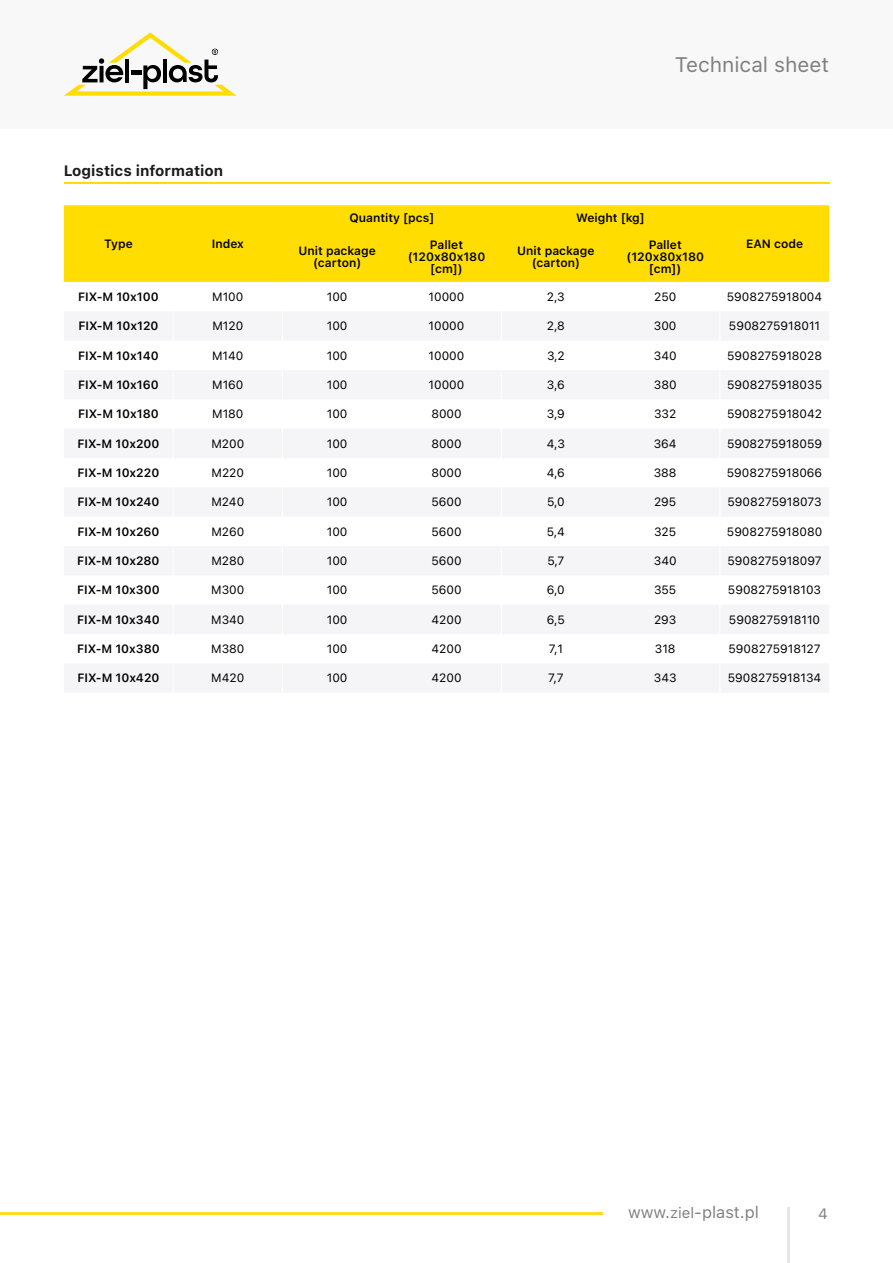
<style>
.page{position:relative;width:893px;height:1263px;background:#fff}
.page>*{position:absolute;margin:0;border:0;box-sizing:border-box;transform-origin:0 0}
.t1{font:21px "SF Pro Text";color:#808080}
.t2{font:16.5px "SF Pro Text";color:#808080}
.t3{font:700 15px "SF Pro Text";color:#1a1a1a}
.t4{font:15px "SF Pro Text";color:#808080}
.t5{font:12px "SF Pro Text";color:#000}
.t6{font:600 12px/12px "SF Pro Text";color:#000;text-align:center}
.s1{font-size:15px}
</style>
<div class="page">
<hr style="left:0;top:1213px;width:602px;height:2px;background:#fedb26">
<hr style="left:788px;top:1207px;width:2px;height:56px;background:#e6e6e6">
<div style="left:0;top:0;width:893px;height:128px;background:#f8f8f8"></div>
<svg style="left:64px;top:32px;width:173px;height:64px"></svg>
<div style="left:64px;top:205px;width:765px;height:77px;background:#fd0"></div>
<hr style="left:64px;top:182px;width:765px;height:2px;background:#fd0">
<p class="t3" style="left:64px;top:162px;width:161px">Logistics information</p>
<p class="t6" style="left:104px;top:238px;width:30px">Type</p>
<p class="t6" style="left:212px;top:238px;width:34px">Index</p>
<h1 class="t1" style="left:675px;top:52px;width:156px">Technical sheet</h1>
<p class="t6" style="left:349px;top:212px;width:86px">Quantity [pcs]</p>
<p class="t6" style="left:576px;top:212px;width:70px">Weight [kg]</p>
<p class="t6" style="left:298px;top:244px;width:79px">Unit package (carton)</p>
<p class="t6" style="left:408px;top:238px;width:79px">Pallet (120x80x180 [cm])</p>
<p class="t6" style="left:517px;top:244px;width:79px">Unit package (carton)</p>
<p class="t6" style="left:626px;top:238px;width:79px">Pallet (120x80x180 [cm])</p>
<p class="t6" style="left:746px;top:238px;width:59px">EAN code</p>
<p class="t6" style="left:78px;top:291px;width:82px">FIX-M 10x100</p>
<p class="t5" style="left:212px;top:290px;width:33px">M100</p>
<p class="t5" style="left:327px;top:290px;width:22px">100</p>
<p class="t5" style="left:429px;top:290px;width:37px">10000</p>
<p class="t5" style="left:547px;top:290px;width:19px">2,3</p>
<p class="t5" style="left:654px;top:290px;width:24px">250</p>
<p class="t5" style="left:727px;top:290px;width:97px">5908275918004</p>
<p class="t6" style="left:78px;top:320px;width:82px">FIX-M 10x120</p>
<p class="t5" style="left:212px;top:319px;width:32px">M120</p>
<p class="t5" style="left:327px;top:319px;width:22px">100</p>
<p class="t5" style="left:429px;top:319px;width:37px">10000</p>
<p class="t5" style="left:547px;top:319px;width:19px">2,8</p>
<p class="t5" style="left:654px;top:319px;width:24px">300</p>
<p class="t5" style="left:729px;top:319px;width:93px">5908275918011</p>
<p class="t6" style="left:78px;top:349px;width:82px">FIX-M 10x140</p>
<p class="t5" style="left:212px;top:348px;width:33px">M140</p>
<p class="t5" style="left:327px;top:348px;width:22px">100</p>
<p class="t5" style="left:429px;top:348px;width:37px">10000</p>
<p class="t5" style="left:547px;top:348px;width:19px">3,2</p>
<p class="t5" style="left:654px;top:348px;width:24px">340</p>
<p class="t5" style="left:727px;top:348px;width:96px">5908275918028</p>
<p class="t6" style="left:78px;top:379px;width:82px">FIX-M 10x160</p>
<p class="t5" style="left:212px;top:378px;width:33px">M160</p>
<p class="t5" style="left:327px;top:378px;width:22px">100</p>
<p class="t5" style="left:429px;top:378px;width:37px">10000</p>
<p class="t5" style="left:547px;top:378px;width:19px">3,6</p>
<p class="t5" style="left:654px;top:378px;width:24px">380</p>
<p class="t5" style="left:727px;top:378px;width:97px">5908275918035</p>
<p class="t6" style="left:78px;top:408px;width:82px">FIX-M 10x180</p>
<p class="t5" style="left:212px;top:407px;width:33px">M180</p>
<p class="t5" style="left:327px;top:407px;width:22px">100</p>
<p class="t5" style="left:431px;top:407px;width:32px">8000</p>
<p class="t5" style="left:547px;top:407px;width:19px">3,9</p>
<p class="t5" style="left:654px;top:407px;width:24px">332</p>
<p class="t5" style="left:727px;top:407px;width:97px">5908275918042</p>
<p class="t6" style="left:77px;top:437px;width:84px">FIX-M 10x200</p>
<p class="t5" style="left:211px;top:436px;width:34px">M200</p>
<p class="t5" style="left:327px;top:436px;width:22px">100</p>
<p class="t5" style="left:431px;top:436px;width:32px">8000</p>
<p class="t5" style="left:547px;top:436px;width:20px">4,3</p>
<p class="t5" style="left:654px;top:436px;width:24px">364</p>
<p class="t5" style="left:727px;top:436px;width:97px">5908275918059</p>
<p class="t6" style="left:78px;top:467px;width:83px">FIX-M 10x220</p>
<p class="t5" style="left:212px;top:466px;width:34px">M220</p>
<p class="t5" style="left:327px;top:466px;width:22px">100</p>
<p class="t5" style="left:431px;top:466px;width:32px">8000</p>
<p class="t5" style="left:547px;top:466px;width:20px">4,6</p>
<p class="t5" style="left:654px;top:466px;width:24px">388</p>
<p class="t5" style="left:727px;top:466px;width:97px">5908275918066</p>
<p class="t6" style="left:77px;top:496px;width:84px">FIX-M 10x240</p>
<p class="t5" style="left:211px;top:495px;width:34px">M240</p>
<p class="t5" style="left:327px;top:495px;width:22px">100</p>
<p class="t5" style="left:431px;top:495px;width:32px">5600</p>
<p class="t5" style="left:547px;top:495px;width:19px">5,0</p>
<p class="t5" style="left:654px;top:495px;width:24px">295</p>
<p class="t5" style="left:727px;top:495px;width:96px">5908275918073</p>
<p class="t6" style="left:77px;top:525px;width:84px">FIX-M 10x260</p>
<p class="t5" style="left:211px;top:524px;width:34px">M260</p>
<p class="t5" style="left:327px;top:524px;width:22px">100</p>
<p class="t5" style="left:431px;top:524px;width:32px">5600</p>
<p class="t5" style="left:547px;top:524px;width:19px">5,4</p>
<p class="t5" style="left:654px;top:524px;width:24px">325</p>
<p class="t5" style="left:727px;top:524px;width:97px">5908275918080</p>
<p class="t6" style="left:77px;top:555px;width:84px">FIX-M 10x280</p>
<p class="t5" style="left:211px;top:554px;width:34px">M280</p>
<p class="t5" style="left:327px;top:554px;width:22px">100</p>
<p class="t5" style="left:431px;top:554px;width:32px">5600</p>
<p class="t5" style="left:547px;top:554px;width:18px">5,7</p>
<p class="t5" style="left:654px;top:554px;width:24px">340</p>
<p class="t5" style="left:727px;top:554px;width:96px">5908275918097</p>
<p class="t6" style="left:77px;top:584px;width:84px">FIX-M 10x300</p>
<p class="t5" style="left:211px;top:583px;width:35px">M300</p>
<p class="t5" style="left:327px;top:583px;width:22px">100</p>
<p class="t5" style="left:431px;top:583px;width:32px">5600</p>
<p class="t5" style="left:547px;top:583px;width:19px">6,0</p>
<p class="t5" style="left:654px;top:583px;width:24px">355</p>
<p class="t5" style="left:728px;top:583px;width:95px">5908275918103</p>
<p class="t6" style="left:77px;top:613px;width:84px">FIX-M 10x340</p>
<p class="t5" style="left:211px;top:612px;width:35px">M340</p>
<p class="t5" style="left:327px;top:612px;width:22px">100</p>
<p class="t5" style="left:431px;top:612px;width:32px">4200</p>
<p class="t5" style="left:547px;top:612px;width:19px">6,5</p>
<p class="t5" style="left:654px;top:612px;width:24px">293</p>
<p class="t5" style="left:729px;top:612px;width:93px">5908275918110</p>
<p class="t6" style="left:77px;top:643px;width:84px">FIX-M 10x380</p>
<p class="t5" style="left:211px;top:642px;width:35px">M380</p>
<p class="t5" style="left:327px;top:642px;width:22px">100</p>
<p class="t5" style="left:431px;top:642px;width:32px">4200</p>
<p class="t5" style="left:549px;top:642px;width:16px">7,1</p>
<p class="t5" style="left:655px;top:642px;width:22px">318</p>
<p class="t5" style="left:728px;top:642px;width:94px">5908275918127</p>
<p class="t6" style="left:77px;top:672px;width:84px">FIX-M 10x420</p>
<p class="t5" style="left:211px;top:671px;width:35px">M420</p>
<p class="t5" style="left:327px;top:671px;width:22px">100</p>
<p class="t5" style="left:431px;top:671px;width:32px">4200</p>
<p class="t5" style="left:548px;top:671px;width:17px">7,7</p>
<p class="t5" style="left:654px;top:671px;width:24px">343</p>
<p class="t5" style="left:728px;top:671px;width:95px">5908275918134</p>
<h2 class="t2" style="left:628px;top:1202px;width:133px">www.<span class="s1">ziel</span>-plast.pl</h2>
<p class="t4" style="left:818px;top:1205px;width:11px">4</p>
</div>
